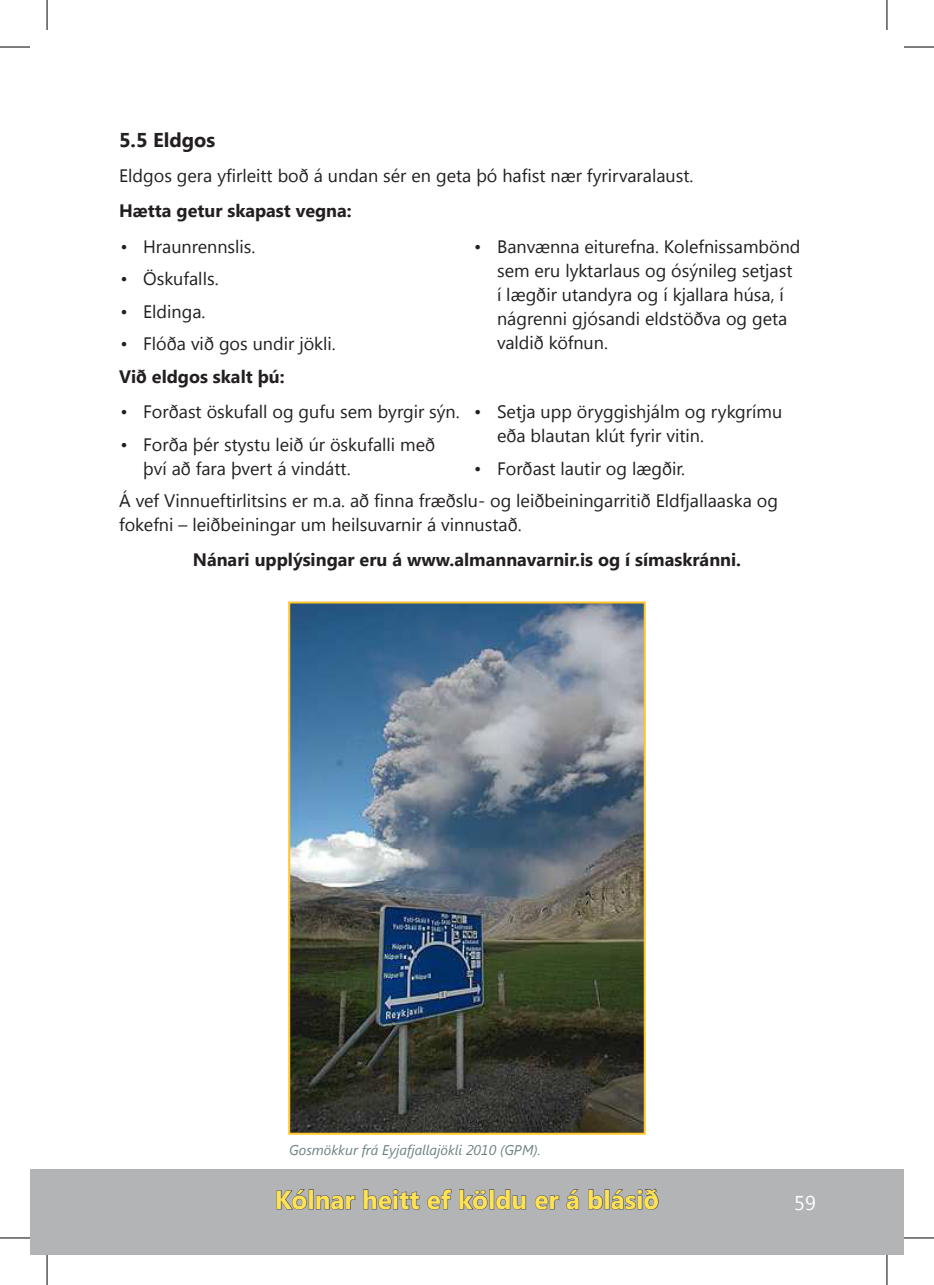
<style>
.page{position:relative;width:934px;height:1285px;background:#fff}
.page>*{position:absolute;margin:0;border:0;box-sizing:border-box;transform-origin:0 0}
.t1{font:700 26px "Segoe UI";color:#ffe253}
.t2{font:700 20px "Segoe UI";color:#231f20}
.t3{font:20px "Segoe UI";color:#fff}
.t4{font:18px/24px "Segoe UI";color:#231f20}
.t5{font:700 18px "Segoe UI";color:#231f20}
.t6{font:italic 14px "Segoe UI";color:#6d8181}
</style>
<div class="page">
<div style="left:47px;top:1170px;width:856px;height:85px;background:#b2b4b6"></div>
<div style="left:30px;top:1170px;width:17px;height:85px;background:#b2b4b6"></div>
<svg style="left:276px;top:1189px;width:31px;height:21px"></svg>
<div style="left:308px;top:1189px;width:5px;height:20px;border:1px solid #4d4d4f"></div>
<svg style="left:316px;top:1195px;width:40px;height:15px"></svg>
<svg style="left:363px;top:1189px;width:57px;height:21px"></svg>
<svg style="left:427px;top:1189px;width:25px;height:21px"></svg>
<svg style="left:459px;top:1189px;width:29px;height:21px"></svg>
<div style="left:489px;top:1189px;width:5px;height:20px;border:1px solid #4d4d4f"></div>
<svg style="left:495px;top:1189px;width:31px;height:21px"></svg>
<svg style="left:534px;top:1195px;width:25px;height:15px"></svg>
<svg style="left:566px;top:1189px;width:13px;height:21px"></svg>
<svg style="left:588px;top:1189px;width:15px;height:21px"></svg>
<div style="left:604px;top:1189px;width:5px;height:20px;border:1px solid #4d4d4f"></div>
<svg style="left:611px;top:1188px;width:48px;height:22px"></svg>
<img style="left:291px;top:604px;width:351px;height:527px">
<div style="left:288px;top:601px;width:357px;height:533px;border:2px solid #ffc426"></div>
<hr style="left:0;top:47px;width:30px;height:1px;background:#000">
<hr style="left:903px;top:47px;width:30px;height:1px;background:#000">
<hr style="left:0;top:1237px;width:30px;height:1px;background:#000">
<hr style="left:903px;top:1237px;width:30px;height:1px;background:#000">
<hr style="left:47px;top:0;width:1px;height:30px;background:#000">
<hr style="left:47px;top:1255px;width:1px;height:30px;background:#000">
<hr style="left:886px;top:0;width:1px;height:30px;background:#000">
<hr style="left:886px;top:1255px;width:1px;height:30px;background:#000">
<p class="t2" style="left:119px;top:125px;width:98px">5.5 Eldgos</p>
<p class="t4" style="left:119px;top:163px;width:575px">Eldgos gera yfirleitt boð á undan sér en geta þó hafist nær fyrirvaralaust.</p>
<p class="t5" style="left:119px;top:198px;width:234px">Hætta getur skapast vegna:</p>
<p class="t4" style="left:120px;top:233px;width:136px">• Hraunrennslis.</p>
<p class="t4" style="left:120px;top:266px;width:100px">• Öskufalls.</p>
<p class="t4" style="left:120px;top:298px;width:86px">• Eldinga.</p>
<p class="t4" style="left:120px;top:331px;width:217px">• Flóða við gos undir jökli.</p>
<p class="t4" style="left:497px;top:233px;width:305px;text-indent:-23px">• Banvænna eiturefna. Kolefnissambönd sem eru lyktarlaus og ósýnileg setjast í lægðir utandyra og í kjallara húsa, í nágrenni gjósandi eldstöðva og geta valdið köfnun.</p>
<p class="t5" style="left:119px;top:363px;width:167px">Við eldgos skalt þú:</p>
<p class="t4" style="left:120px;top:399px;width:340px">• Forðast öskufall og gufu sem byrgir sýn.</p>
<p class="t4" style="left:143px;top:431px;width:293px;text-indent:-23px">• Forða þér stystu leið úr öskufalli með því að fara þvert á vindátt.</p>
<p class="t4" style="left:497px;top:399px;width:286px;text-indent:-23px">• Setja upp öryggishjálm og rykgrímu eða blautan klút fyrir vitin.</p>
<p class="t4" style="left:119px;top:451px;width:660px;line-height:32.6px;text-indent:355px">• Forðast lautir og lægðir.<br>Á vef Vinnueftirlitsins er m.a. að finna fræðslu- og leiðbeiningarritið Eldfjallaaska og</p>
<p class="t4" style="left:119px;top:512px;width:404px">fokefni – leiðbeiningar um heilsuvarnir á vinnustað.</p>
<p class="t5" style="left:193px;top:547px;width:549px">Nánari upplýsingar eru á www.almannavarnir.is og í símaskránni.</p>
<p class="t6" style="left:289px;top:1140px;width:253px">Gosmökkur frá Eyjafjallajökli 2010 (GPM).</p>
<h1 class="t1" style="left:275px;top:1181px;width:385px">Kólnar heitt ef köldu er á blásið</h1>
<p class="t3" style="left:793px;top:1189px;width:23px">59</p>
</div>
